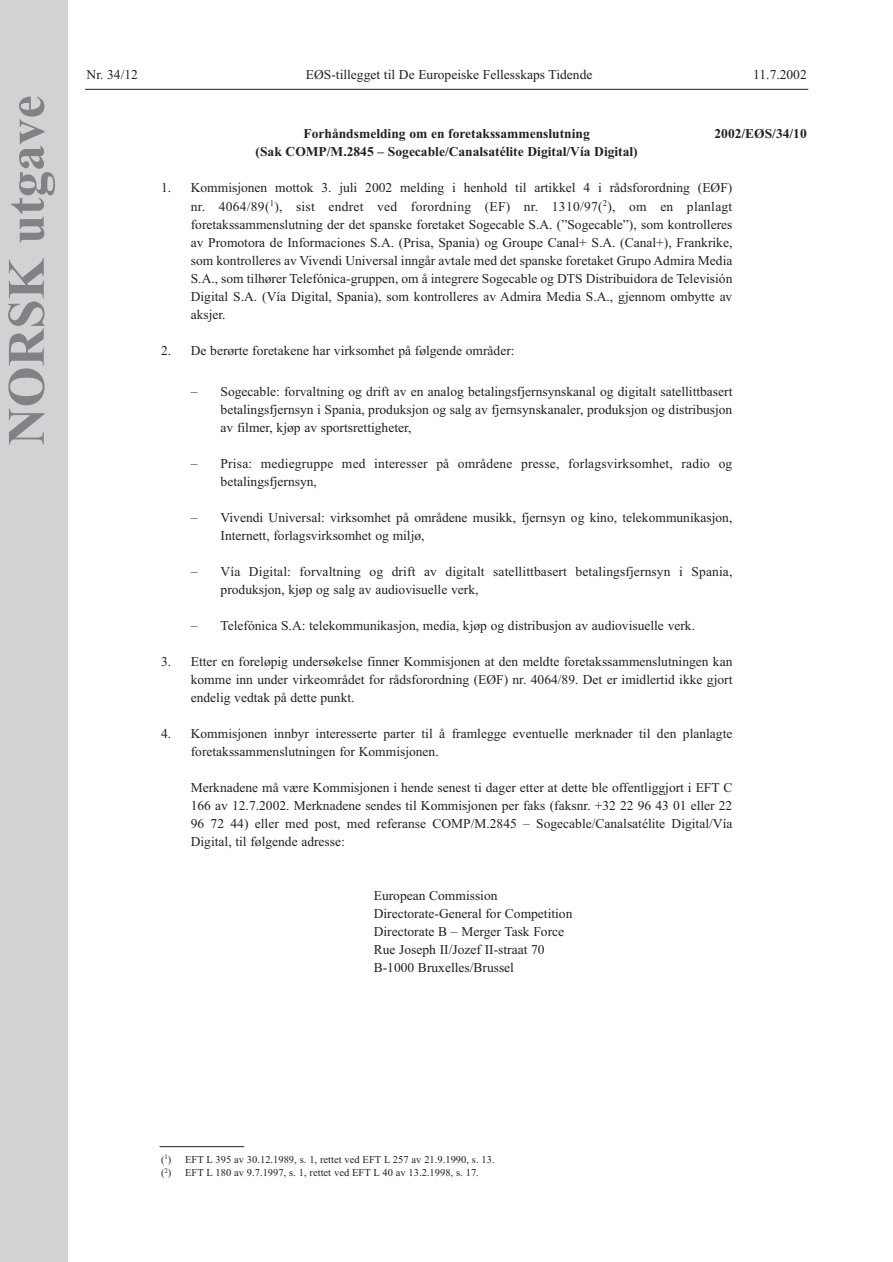
<style>
.page{position:relative;width:893px;height:1262px;background:#fff}
.page>*{position:absolute;margin:0;border:0;box-sizing:border-box;transform-origin:0 0}
.t1{font:700 52.5px "Times New Roman";color:#808285}
.t2{font:13.5px/18px "Times New Roman";color:#231f20}
.t3{font:700 13.5px/18px "Times New Roman";color:#231f20;text-align:center}
.t4{font:10.5px/13.5px "Times New Roman";color:#231f20}
</style>
<div class="page">
<hr style="left:85px;top:89px;width:723px;height:1px;background:#231f20">
<div style="left:0;top:0;width:68px;height:1261px;background:#d1d2d4"></div>
<hr style="left:159px;top:1146px;width:85px;height:1px;background:#231f20">
<h1 class="t1" style="left:9px;top:445px;width:351px;rotate:-90deg">NORSK utgave</h1>
<p class="t2" style="left:87px;top:67px;width:53px">Nr. 34/12</p>
<p class="t2" style="left:306px;top:67px;width:288px">EØS-tillegget til De Europeiske Fellesskaps Tidende</p>
<p class="t2" style="left:753px;top:67px;width:55px">11.7.2002</p>
<p class="t3" style="left:256px;top:126px;width:383px">Forhåndsmelding om en foretakssammenslutning<br>(Sak COMP/M.2845 – Sogecable/Canalsatélite Digital/Vía Digital)</p>
<p class="t2" style="left:191px;top:180px;width:543px;text-align:justify;text-indent:-30px">1. Kommisjonen mottok 3. juli 2002 melding i henhold til artikkel 4 i rådsforordning (EØF) nr. 4064/89(<sup>1</sup>), sist endret ved forordning (EF) nr. 1310/97(<sup>2</sup>), om en planlagt foretakssammenslutning der det spanske foretaket Sogecable S.A. (”Sogecable”), som kontrolleres av Promotora de Informaciones S.A. (Prisa, Spania) og Groupe Canal+ S.A. (Canal+), Frankrike, som kontrolleres av Vivendi Universal inngår avtale med det spanske foretaket Grupo Admira Media S.A., som tilhører Telefónica-gruppen, om å integrere Sogecable og DTS Distribuidora de Televisión Digital S.A. (Vía Digital, Spania), som kontrolleres av Admira Media S.A., gjennom ombytte av aksjer.</p>
<p class="t2" style="left:161px;top:342px;width:355px">2. De berørte foretakene har virksomhet på følgende områder:</p>
<p class="t2" style="left:220px;top:384px;width:513px;text-align:justify;text-indent:-30px">– Sogecable: forvaltning og drift av en analog betalingsfjernsynskanal og digitalt satellittbasert betalingsfjernsyn i Spania, produksjon og salg av fjernsynskanaler, produksjon og distribusjon av filmer, kjøp av sportsrettigheter,</p>
<p class="t2" style="left:220px;top:456px;width:513px;text-indent:-30px">– Prisa: mediegruppe med interesser på områdene presse, forlagsvirksomhet, radio og betalingsfjernsyn,</p>
<p class="t2" style="left:220px;top:510px;width:513px;text-indent:-30px">– Vivendi Universal: virksomhet på områdene musikk, fjernsyn og kino, telekommunikasjon,<br>Internett, forlagsvirksomhet og miljø,</p>
<p class="t2" style="left:220px;top:564px;width:513px;text-indent:-30px">– Vía Digital: forvaltning og drift av digitalt satellittbasert betalingsfjernsyn i Spania, produksjon, kjøp og salg av audiovisuelle verk,</p>
<p class="t2" style="left:191px;top:618px;width:505px">– Telefónica S.A: telekommunikasjon, media, kjøp og distribusjon av audiovisuelle verk.</p>
<p class="t2" style="left:191px;top:654px;width:543px;text-align:justify;text-indent:-30px">3. Etter en foreløpig undersøkelse finner Kommisjonen at den meldte foretakssammenslutningen kan komme inn under virkeområdet for rådsforordning (EØF) nr. 4064/89. Det er imidlertid ikke gjort endelig vedtak på dette punkt.</p>
<p class="t2" style="left:191px;top:726px;width:543px;text-indent:-30px">4. Kommisjonen innbyr interesserte parter til å framlegge eventuelle merknader til den planlagte foretakssammenslutningen for Kommisjonen.</p>
<p class="t2" style="left:191px;top:780px;width:543px;text-align:justify">Merknadene må være Kommisjonen i hende senest ti dager etter at dette ble offentliggjort i EFT C 166 av 12.7.2002. Merknadene sendes til Kommisjonen per faks (faksnr. +32 22 96 43 01 eller 22<br>96 72 44) eller med post, med referanse COMP/M.2845 – Sogecable/Canalsatélite Digital/Vía Digital, til følgende adresse:</p>
<p class="t3" style="left:714px;top:126px;width:94px">2002/EØS/34/10</p>
<p class="t2" style="left:374px;top:888px;width:200px">European Commission<br>Directorate-General for Competition<br>Directorate B – Merger Task Force<br>Rue Joseph II/Jozef II-straat 70<br>B-1000 Bruxelles/Brussel</p>
<p class="t4" style="left:161px;top:1153px;width:335px">(<sup>1</sup>) EFT L 395 av 30.12.1989, s. 1, rettet ved EFT L 257 av 21.9.1990, s. 13. (<sup>2</sup>) EFT L 180 av 9.7.1997, s. 1, rettet ved EFT L 40 av 13.2.1998, s. 17.</p>
</div>
